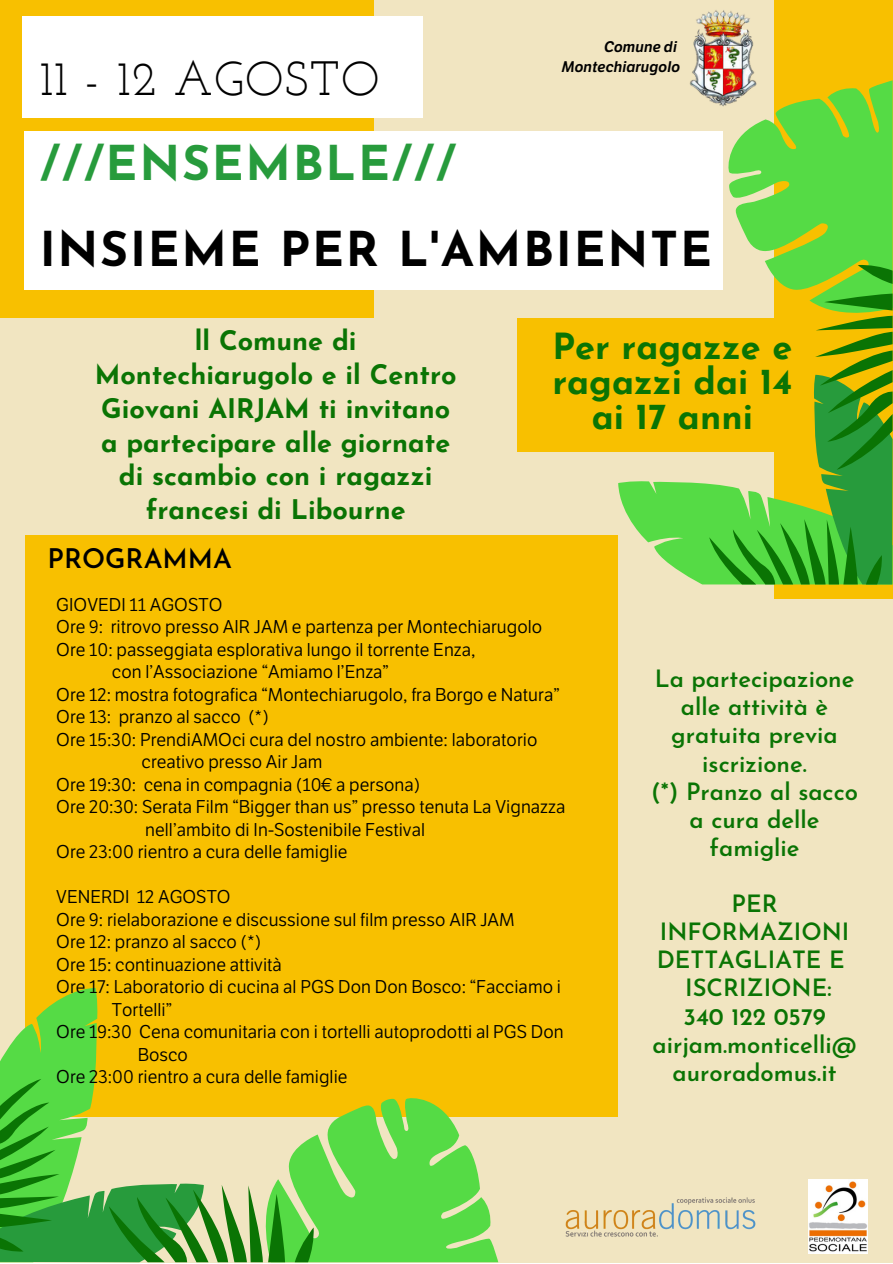
<style>
.page{position:relative;width:893px;height:1264px;background:#fff}
.page>*{position:absolute;margin:0;border:0;box-sizing:border-box;transform-origin:0 0}
.t1{font:700 48px "Josefin Sans";letter-spacing:.035em;color:#000}
.t2{font:700 48px "Josefin Sans";letter-spacing:.035em;color:#279b3c}
.t3{font:48px "Josefin Slab";letter-spacing:.035em;color:#000}
.t4{font:700 36px/34.8px "Josefin Sans";color:#0a7404;text-align:center}
.t5{font:700 27px/33.8px "Josefin Sans";color:#0a7404;text-align:center}
.t6{font:600 27px "Josefin Sans";color:#000}
.t7{font:600 23.85px/28px "Josefin Sans";color:#0a7404;text-align:center}
.t8{font:18px "LFT Etica";letter-spacing:.005em;color:#000}
.t9{font:italic 600 15px/20.2px "LFT Etica";color:#000;text-align:right}
</style>
<div class="page">
<div style="left:0;top:0;width:892px;height:1262px;background:#f1e5c1"></div>
<div style="left:0;top:0;width:374px;height:318px;background:#f8c000"></div>
<div style="left:22px;top:17px;width:401px;height:101px;background:#fff"></div>
<div style="left:24px;top:132px;width:698px;height:158px;background:#fff"></div>
<div style="left:774px;top:0;width:118px;height:598px;background:#f8c000"></div>
<div style="left:25px;top:535px;width:593px;height:581px;background:#f8c000"></div>
<svg style="left:314px;top:1098px;width:184px;height:164px"></svg>
<svg style="left:0;top:987px;width:98px;height:91px"></svg>
<svg style="left:0;top:1078px;width:314px;height:184px"></svg>
<img style="left:808px;top:1179px;width:59px;height:74px">
<img style="left:565px;top:1197px;width:191px;height:40px">
<img style="left:689px;top:10px;width:66px;height:97px">
<svg style="left:726px;top:80px;width:166px;height:185px"></svg>
<svg style="left:618px;top:481px;width:91px;height:103px"></svg>
<svg style="left:709px;top:265px;width:183px;height:319px"></svg>
<div style="left:517px;top:318px;width:286px;height:134px;background:#f8c000"></div>
<h1 class="t3" style="left:40px;top:59px;width:341px">11 - 12 AGOSTO</h1>
<h1 class="t2" style="left:40px;top:144px;width:418px">///ENSEMBLE///</h1>
<p class="t9" style="left:562px;top:37px;width:120px">Comune di<br>Montechiarugolo</p>
<h1 class="t1" style="left:40px;top:229px;width:673px">INSIEME PER L'AMBIENTE</h1>
<h3 class="t5" style="left:95px;top:327px;width:363px">ll Comune di<br>Montechiarugolo e il Centro<br>Giovani AIRJAM ti invitano a partecipare alle giornate di scambio con i ragazzi francesi di Libourne</h3>
<h3 class="t6" style="left:48px;top:547px;width:186px">PROGRAMMA</h3>
<h2 class="t4" style="left:552px;top:332px;width:241px">Per ragazze e ragazzi dai 14 ai 17 anni</h2>
<p class="t8" style="left:56px;top:594px;width:168px">GIOVEDI 11 AGOSTO</p>
<p class="t8" style="left:56px;top:616px;width:487px">Ore 9: ritrovo presso AIR JAM e partenza per Montechiarugolo</p>
<p class="t8" style="left:56px;top:639px;width:421px">Ore 10: passeggiata esplorativa lungo il torrente Enza,</p>
<p class="t8" style="left:112px;top:661px;width:278px">con l’Associazione “Amiamo l’Enza”</p>
<p class="t8" style="left:56px;top:684px;width:505px">Ore 12: mostra fotografica “Montechiarugolo, fra Borgo e Natura”</p>
<p class="t8" style="left:56px;top:706px;width:214px">Ore 13: pranzo al sacco (*)</p>
<p class="t8" style="left:56px;top:729px;width:482px">Ore 15:30: PrendiAMOci cura del nostro ambiente: laboratorio</p>
<p class="t8" style="left:141px;top:751px;width:182px">creativo presso Air Jam</p>
<p class="t8" style="left:56px;top:774px;width:365px">Ore 19:30: cena in compagnia (10€ a persona)</p>
<p class="t8" style="left:56px;top:796px;width:510px">Ore 20:30: Serata Film “Bigger than us” presso tenuta La Vignazza</p>
<p class="t8" style="left:145px;top:819px;width:281px">nell’ambito di In-Sostenibile Festival</p>
<p class="t8" style="left:56px;top:841px;width:293px">Ore 23:00 rientro a cura delle famiglie</p>
<p class="t8" style="left:56px;top:886px;width:176px">VENERDI 12 AGOSTO</p>
<p class="t8" style="left:56px;top:908px;width:460px">Ore 9: rielaborazione e discussione sul film presso AIR JAM</p>
<p class="t8" style="left:56px;top:931px;width:206px">Ore 12: pranzo al sacco (*)</p>
<p class="t8" style="left:56px;top:953px;width:227px">Ore 15: continuazione attività</p>
<p class="t8" style="left:56px;top:976px;width:506px">Ore 17: Laboratorio di cucina al PGS Don Don Bosco: “Facciamo i</p>
<p class="t8" style="left:112px;top:998px;width:62px">Tortelli”</p>
<p class="t8" style="left:56px;top:1021px;width:509px">Ore 19:30 Cena comunitaria con i tortelli autoprodotti al PGS Don</p>
<p class="t8" style="left:138px;top:1043px;width:52px">Bosco</p>
<p class="t8" style="left:56px;top:1066px;width:293px">Ore 23:00 rientro a cura delle famiglie</p>
<h3 class="t7" style="left:651px;top:667px;width:208px">La partecipazione alle attività è gratuita previa iscrizione.<br>(*) Pranzo al sacco a cura delle famiglie</h3>
<h3 class="t7" style="left:652px;top:892px;width:206px">PER<br>INFORMAZIONI<br>DETTAGLIATE E<br>ISCRIZIONE:<br>340 122 0579 airjam.monticelli@ auroradomus.it</h3>
</div>
